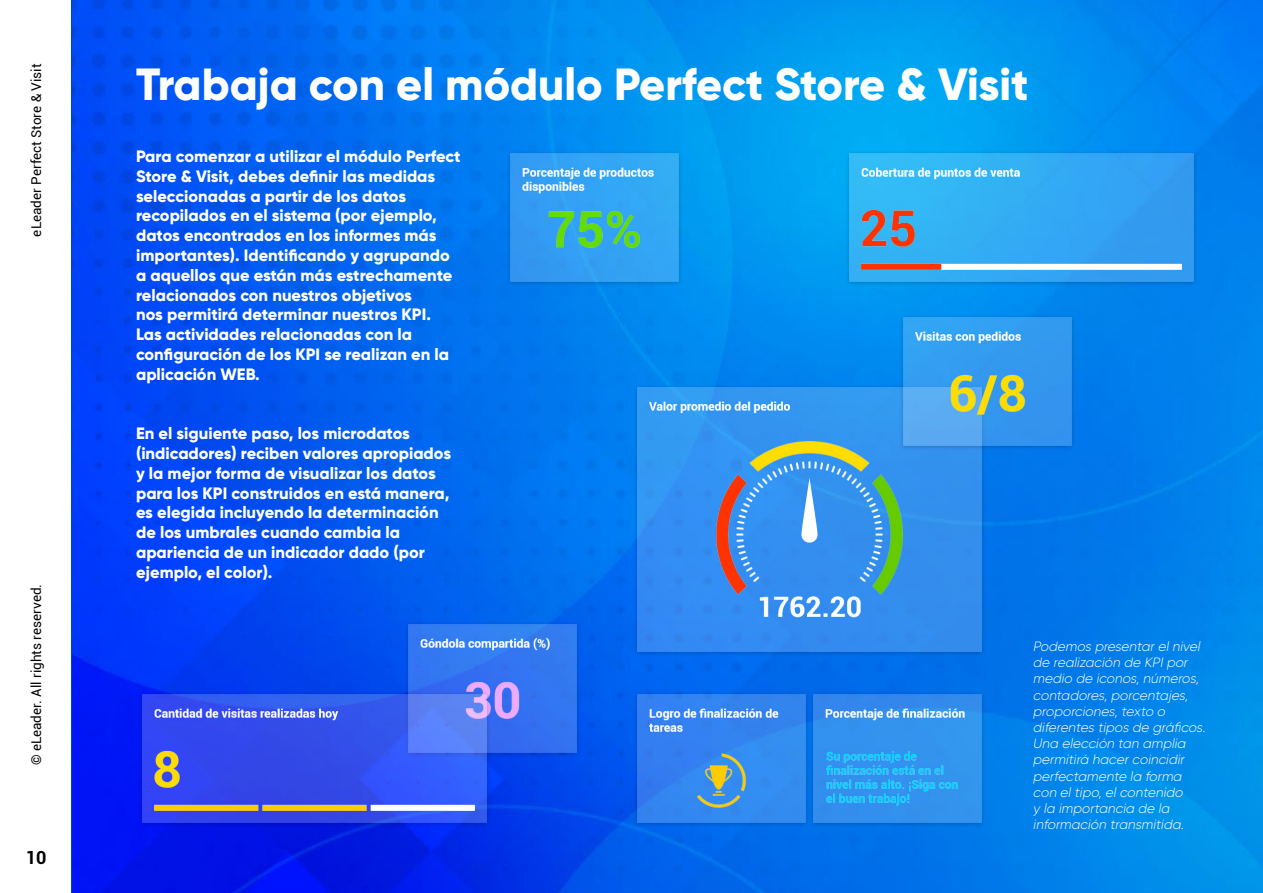
<style>
.page{position:relative;width:1263px;height:893px;background:#fff}
.page>*{position:absolute;margin:0;border:0;box-sizing:border-box;transform-origin:0 0}
.t1{font:800 45px "Gilroy";letter-spacing:-.005em;color:#fff}
.t2{font:700 18px "Roboto";color:#000}
.t3{font:800 16.5px/19.8px "Gilroy";color:#fff}
.t4{font:italic 300 13.5px/16.2px "Gilroy";color:#fff}
.t5{font:13.5px "Roboto";color:#020203}
</style>
<div class="page">
<hr style="left:71px;top:0;width:3px;height:893px;background:#0046ad">
<img style="left:72px;top:0;width:1191px;height:893px">
<img style="left:811px;top:689px;width:176px;height:140px">
<img style="left:631px;top:383px;width:356px;height:276px">
<img style="left:897px;top:313px;width:180px;height:140px">
<img style="left:631px;top:689px;width:180px;height:140px">
<img style="left:505px;top:149px;width:180px;height:140px">
<img style="left:402px;top:619px;width:180px;height:140px">
<img style="left:843px;top:149px;width:356px;height:140px">
<img style="left:136px;top:689px;width:356px;height:140px">
<p class="t5" style="left:27px;top:236px;width:174px;rotate:-90deg">eLeader Perfect Store &amp; Visit</p>
<p class="t5" style="left:27px;top:765px;width:183px;rotate:-90deg">© eLeader. All rights reserved.</p>
<p class="t2" style="left:26px;top:844px;width:22px">10</p>
<h1 class="t1" style="left:136px;top:56px;width:894px">Trabaja con el módulo Perfect Store &amp; Visit</h1>
<p class="t3" style="left:136px;top:146px;width:326px">Para comenzar a utilizar el módulo Perfect Store &amp; Visit, debes definir las medidas seleccionadas a partir de los datos recopilados en el sistema (por ejemplo, datos encontrados en los informes más importantes). Identificando y agrupando a aquellos que están más estrechamente relacionados con nuestros objetivos<br>nos permitirá determinar nuestros KPI.<br>Las actividades relacionadas con la configuración de los KPI se realizan en la aplicación WEB.</p>
<p class="t3" style="left:136px;top:423px;width:317px">En el siguiente paso, los microdatos (indicadores) reciben valores apropiados y la mejor forma de visualizar los datos para los KPI construidos en está manera, es elegida incluyendo la determinación de los umbrales cuando cambia la apariencia de un indicador dado (por ejemplo, el color).</p>
<p class="t4" style="left:1033px;top:638px;width:177px">Podemos presentarelnivel de realización de KPIpor medio de iconos,números, contadores,porcentajes, proporciones,texto o diferentes tipos de gráficos.<br>Una elección tan amplia permitirá hacercoincidir perfectamente la forma con eltipo,elcontenido<br>y la importancia de la información transmitida.</p>
</div>
